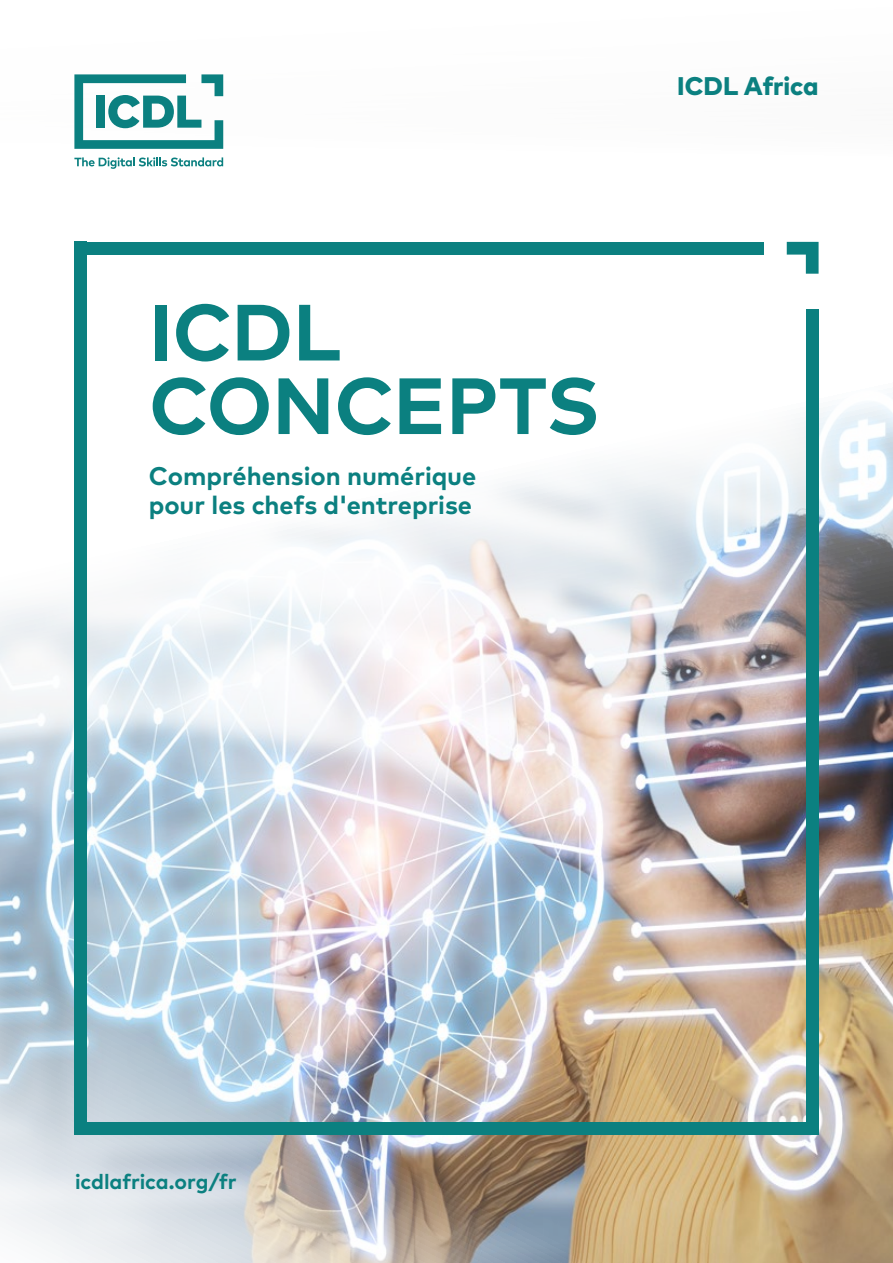
<style>
.page{position:relative;width:893px;height:1263px;background:#fff}
.page>*{position:absolute;margin:0;border:0;box-sizing:border-box;transform-origin:0 0}
.t1{font:700 79.5px/73.5px "Mark Pro";letter-spacing:-.005em;color:#0b8080}
.t2{font:700 25.5px/28.5px "Mark Pro";color:#0b8080}
.t3{font:800 25.5px "Mark Pro";letter-spacing:-.005em;color:#0b8080}
.t4{font:700 21px "Mark Pro";letter-spacing:-.005em;color:#0b8080}
</style>
<div class="page">
<img style="left:0;top:392px;width:893px;height:871px">
<svg style="left:787px;top:242px;width:32px;height:32px"></svg>
<div style="left:74px;top:242px;width:690px;height:13px;background:#0b8080"></div>
<div style="left:806px;top:309px;width:13px;height:826px;background:#0b8080"></div>
<div style="left:74px;top:242px;width:13px;height:893px;background:#0b8080"></div>
<div style="left:74px;top:1122px;width:745px;height:13px;background:#0b8080"></div>
<svg style="left:74px;top:74px;width:149px;height:75px"></svg>
<svg style="left:74px;top:157px;width:149px;height:12px"></svg>
<p class="t3" style="left:677px;top:66px;width:143px">ICDL Africa</p>
<h1 class="t1" style="left:149px;top:289px;width:452px">ICDL<br>CONCEPTS</h1>
<p class="t2" style="left:149px;top:460px;width:329px">Compréhension numérique pour les chefs d'entreprise</p>
<p class="t4" style="left:75px;top:1165px;width:163px">icdlafrica.org/fr</p>
</div>
